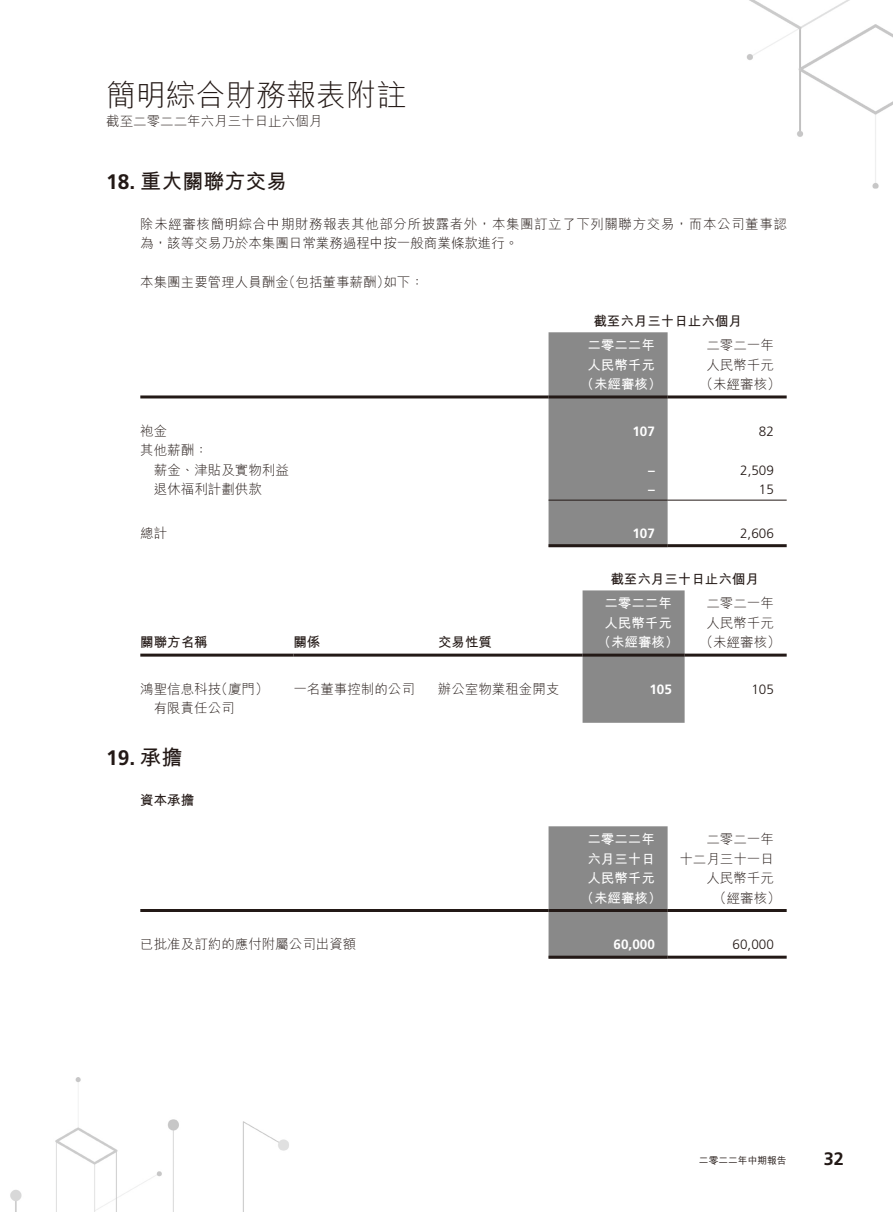
<style>
.page{position:relative;width:893px;height:1212px;background:#fff}
.page>*{position:absolute;margin:0;border:0;box-sizing:border-box;transform-origin:0 0}
.t1{font:300 30px "M Hei HK";color:#231916}
.t2{font:700 21px "M Hei HK";color:#231916}
.t3{font:700 21px "Frutiger LT Std";color:#231916}
.t4{font:700 18px "Frutiger LT Std";color:#231916}
.t5{font:300 13.5px/19.5px "M Hei HK";color:#231916}
.t6{font:300 13.5px/19.5px "M Hei HK";letter-spacing:.04em;color:#231916}
.t7{font:700 13.5px/19.5px "M Hei HK";color:#fff}
.t8{font:700 13.5px "M Hei HK";color:#231916}
.t9{font:300 13.5px "Frutiger LT Std";color:#231916}
.t10{font:700 13.5px "Frutiger LT Std";color:#fff}
.t11{font:500 9.75px "M Hei HK";color:#231916}
.s1{font-family:"Frutiger LT Std"}
.s2{font-family:"M Hei HK"}
</style>
<div class="page">
<img style="left:10px;top:1078px;width:279px;height:134px">
<img style="left:747px;top:0;width:146px;height:189px">
<div style="left:549px;top:332px;width:119px;height:212px;background:#898989"></div>
<hr style="left:140px;top:395px;width:409px;height:3px;background:#231916">
<hr style="left:549px;top:395px;width:119px;height:3px;background:#231916">
<hr style="left:668px;top:395px;width:119px;height:3px;background:#231916">
<hr style="left:549px;top:500px;width:119px;height:1px;background:#231916">
<hr style="left:668px;top:500px;width:119px;height:1px;background:#231916">
<hr style="left:549px;top:544px;width:119px;height:3px;background:#231916">
<hr style="left:668px;top:544px;width:119px;height:3px;background:#231916">
<div style="left:583px;top:590px;width:102px;height:133px;background:#898989"></div>
<hr style="left:140px;top:654px;width:153px;height:3px;background:#231916">
<hr style="left:293px;top:654px;width:145px;height:3px;background:#231916">
<hr style="left:438px;top:654px;width:145px;height:3px;background:#231916">
<hr style="left:583px;top:654px;width:102px;height:3px;background:#231916">
<hr style="left:685px;top:654px;width:102px;height:3px;background:#231916">
<div style="left:549px;top:826px;width:119px;height:130px;background:#898989"></div>
<hr style="left:140px;top:909px;width:409px;height:3px;background:#231916">
<hr style="left:549px;top:909px;width:119px;height:3px;background:#231916">
<hr style="left:668px;top:909px;width:119px;height:3px;background:#231916">
<hr style="left:549px;top:956px;width:119px;height:3px;background:#231916">
<hr style="left:668px;top:956px;width:119px;height:3px;background:#231916">
<h1 class="t1" style="left:106px;top:80px;width:301px">簡明綜合財務報表附註</h1>
<p class="t5" style="left:106px;top:111px;width:217px">截至二零二二年六月三十日止六個月</p>
<h2 class="t2" style="left:106px;top:166px;width:183px"><span class="s1">18.</span> 重大關聯方交易</h2>
<p class="t6" style="left:140px;top:214px;width:648px">除未經審核簡明綜合中期財務報表其他部分所披露者外，本集團訂立了下列關聯方交易，而本公司董事認為，該等交易乃於本集團日常業務過程中按一般商業條款進行。</p>
<p class="t5" style="left:383px;top:272px;width:42px">如下：</p>
<p class="t5" style="left:282px;top:272px;width:109px">（包括董事薪酬）</p>
<p class="t5" style="left:140px;top:272px;width:150px">本集團主要管理人員酬金</p>
<p class="t8" style="left:593px;top:312px;width:150px">截至六月三十日止六個月</p>
<p class="t5" style="left:706px;top:335px;width:69px">二零二一年</p>
<p class="t7" style="left:587px;top:334px;width:69px">二零二二年</p>
<p class="t7" style="left:587px;top:354px;width:69px">人民幣千元</p>
<p class="t5" style="left:706px;top:355px;width:69px">人民幣千元</p>
<p class="t7" style="left:581px;top:373px;width:82px">（未經審核）</p>
<p class="t5" style="left:700px;top:374px;width:83px">（未經審核(</p>
<p class="t5" style="left:140px;top:421px;width:69px">袍金<br>其他薪酬：</p>
<p class="t10" style="left:632px;top:423px;width:24px">107</p>
<p class="t9" style="left:759px;top:423px;width:17px">82</p>
<p class="t5" style="left:154px;top:460px;width:136px">薪金、津貼及實物利益</p>
<p class="t10" style="left:648px;top:462px;width:8px">–</p>
<p class="t9" style="left:740px;top:462px;width:35px">2,509</p>
<p class="t5" style="left:154px;top:479px;width:109px">退休福利計劃供款</p>
<p class="t10" style="left:648px;top:482px;width:8px">–</p>
<p class="t9" style="left:759px;top:482px;width:17px">15</p>
<p class="t5" style="left:140px;top:523px;width:28px">總計</p>
<p class="t10" style="left:632px;top:525px;width:24px">107</p>
<p class="t9" style="left:740px;top:525px;width:35px">2,606</p>
<p class="t8" style="left:610px;top:570px;width:150px">截至六月三十日止六個月</p>
<p class="t5" style="left:706px;top:593px;width:69px">二零二一年</p>
<p class="t7" style="left:604px;top:592px;width:69px">二零二二年</p>
<p class="t7" style="left:604px;top:612px;width:69px">人民幣千元</p>
<p class="t5" style="left:706px;top:613px;width:69px">人民幣千元</p>
<p class="t8" style="left:140px;top:632px;width:69px">關聯方名稱</p>
<p class="t8" style="left:293px;top:632px;width:28px">關係</p>
<p class="t8" style="left:438px;top:632px;width:55px">交易性質</p>
<p class="t7" style="left:598px;top:631px;width:82px">（未經審核）</p>
<p class="t5" style="left:700px;top:632px;width:82px">（未經審核(</p>
<p class="t5" style="left:438px;top:679px;width:123px">辦公室物業租金開支</p>
<p class="t5" style="left:215px;top:679px;width:55px">（廈門(</p>
<p class="t5" style="left:154px;top:679px;width:82px;text-indent:-13px">鴻聖信息科技有限責任公司</p>
<p class="t9" style="left:751px;top:682px;width:24px">105</p>
<p class="t5" style="left:293px;top:679px;width:123px">一名董事控制的公司</p>
<p class="t10" style="left:649px;top:681px;width:24px">105</p>
<h2 class="t3" style="left:106px;top:745px;width:78px">19. <span class="s2">承擔</span></h2>
<p class="t8" style="left:140px;top:790px;width:56px">資本承擔</p>
<p class="t5" style="left:140px;top:934px;width:217px">已批准及訂約的應付附屬公司出資額</p>
<p class="t7" style="left:587px;top:828px;width:69px">二零二二年六月三十日</p>
<p class="t5" style="left:679px;top:829px;width:96px;text-align:right">二零二一年<br>十二月三十一日人民幣千元</p>
<p class="t7" style="left:587px;top:867px;width:69px">人民幣千元</p>
<p class="t7" style="left:581px;top:887px;width:82px">（未經審核）</p>
<p class="t10" style="left:614px;top:937px;width:43px">60,000</p>
<p class="t5" style="left:713px;top:888px;width:69px">（經審核(</p>
<p class="t9" style="left:733px;top:937px;width:43px">60,000</p>
<p class="t11" style="left:699px;top:1154px;width:89px">二零二二年中期報告</p>
<h3 class="t4" style="left:824px;top:1148px;width:22px">32</h3>
</div>
